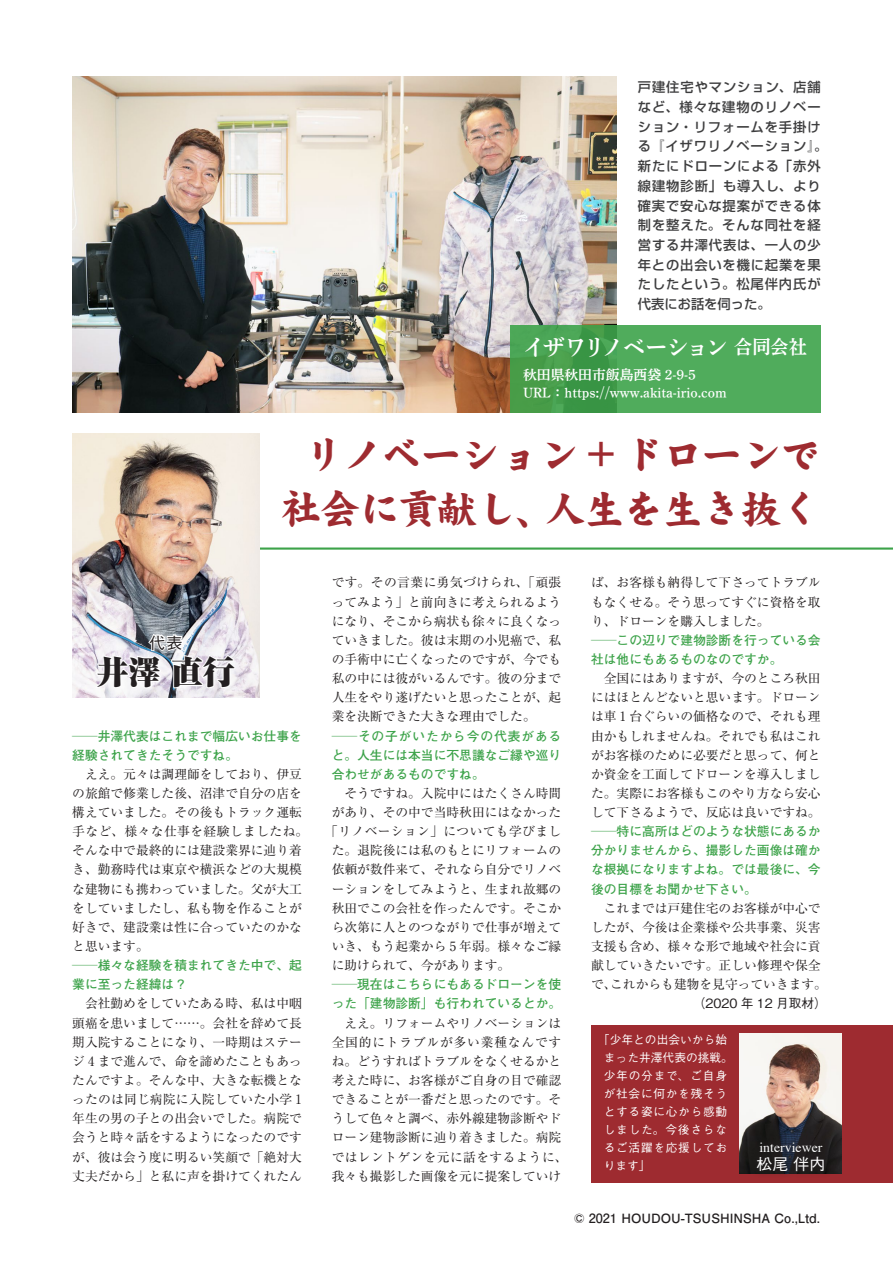
<style>
.page{position:relative;width:893px;height:1263px;background:#fff}
.page>*{position:absolute;margin:0;border:0;box-sizing:border-box;transform-origin:0 0}
.t1{font:40.35px/54.2px "DF Kai Sho UB MP RKSJ H";letter-spacing:-.03em;color:#9e2b30;text-align:center}
.t2{font:900 31.95px "Ryumin Pro";color:#231f20}
.t3{font:23.4px "DNP Shuei Y Min Std B";letter-spacing:-.1em;color:#fff;scale:.95 1}
.t4{font:500 15.9px "Gothic BBB Pro";color:#fff}
.t5{font:500 15.9px "Gothic BBB Pro";color:#231f20}
.t6{font:13.8px/18.1px "DNP Shuei Y Min Std B";color:#fff}
.t7{font:13.8px "Times";color:#fff}
.t8{font:500 13.35px/19.6px "Shin Go Pro";letter-spacing:.07em;color:#3e3e3f}
.t9{font:12.75px/19.2px "Ryumin Pro";color:#231f20;text-align:justify}
.t10{font:700 12.75px/19.2px "Futo Go B101 Pro";color:#3da34a;scale:2 1}
.t11{font:700 12.75px "Futo Go B101 Pro";color:#231f20}
.t12{font:12.75px "Ryumin Pro";letter-spacing:.03em;color:#231f20}
.t13{font:500 12.75px "Gothic BBB Pro";color:#231f20}
.t14{font:500 11.7px/18px "Gothic BBB Pro";letter-spacing:.06em;color:#fff}
.s1{font-size:19.2px}
.s2{font-size:36.15px}
</style>
<div class="page">
<div style="left:591px;top:1025px;width:302px;height:157px;background:#9e2b30"></div>
<hr style="left:191px;top:547px;width:702px;height:3px;background:#3da34a">
<img style="left:72px;top:434px;width:187px;height:263px">
<div style="left:94px;top:632px;width:148px;height:63px;background:#fff;opacity:.6"></div>
<svg style="left:94px;top:632px;width:142px;height:66px"></svg>
<img style="left:740px;top:1033px;width:102px;height:141px">
<img style="left:72px;top:77px;width:545px;height:335px">
<div style="left:749px;top:1134px;width:83px;height:45px;background:#231f20;opacity:.75"></div>
<svg style="left:510px;top:325px;width:311px;height:87px;background:#4ba656"></svg>
<p class="t8" style="left:638px;top:76px;width:191px">戸建住宅やマンション、店舗など、様々な建物のリノベーション・リフォームを手掛ける『イザワリノベーション』。新たにドローンによる「赤外線建物診断」も導入し、より確実で安心な提案ができる体制を整えた。そんな同社を経営する井澤代表は、一人の少年との出会いを機に起業を果たしたという。松尾伴内氏が代表にお話を伺った。</p>
<h3 class="t3" style="left:523px;top:331px;width:300px">イザワリノベーション <span class="s1">合同会社</span></h3>
<p class="t6" style="left:523px;top:365px;width:205px">秋田県秋田市飯島西袋 2-9-5<br>URL：https://www.akita-irio.com</p>
<h1 class="t1" style="left:281px;top:427px;width:541px">リノベーション <span class="s2">+</span> ドローンで社会に貢献し、人生を生き抜く</h1>
<p class="t5" style="left:149px;top:630px;width:35px">代表</p>
<h2 class="t2" style="left:97px;top:647px;width:140px">井澤 直行</h2>
<p class="t10" style="left:72px;top:724px;width:116px">─井澤代表はこれまで幅広いお仕事を経験されてきたそうですね。</p>
<p class="t9" style="left:72px;top:763px;width:237px;text-align:left">　ええ。元々は調理師をしており、伊豆の旅館で修業した後、沼津で自分の店を構えていました。その後もトラック運転手など、様々な仕事を経験しましたね。そんな中で最終的には建設業界に辿り着き、勤務時代は東京や横浜などの大規模な建物にも携わっていました。父が大工をしていましたし、私も物を作ることが好きで、建設業は性に合っていたのかなと思います。</p>
<p class="t10" style="left:72px;top:954px;width:116px">─様々な経験を積まれてきた中で、起業に至った経緯は？</p>
<p class="t9" style="left:72px;top:993px;width:231px">　会社勤めをしていたある時、私は中咽頭癌を患いまして……。会社を辞めて長期入院することになり、一時期はステージ 4 まで進んで、命を諦めたこともあったんですよ。そんな中、大きな転機となったのは同じ病院に入院していた小学 1年生の男の子との出会いでした。病院で会うと時々話をするようになったのですが、彼は会う度に明るい笑顔で「絶対大丈夫だから」と私に声を掛けてくれたん</p>
<p class="t9" style="left:332px;top:572px;width:231px">です。その言葉に勇気づけられ、「頑張ってみよう」と前向きに考えられるようになり、そこから病状も徐々に良くなっていきました。彼は末期の小児癌で、私の手術中に亡くなったのですが、今でも私の中には彼がいるんです。彼の分まで人生をやり遂げたいと思ったことが、起業を決断できた大きな理由でした。</p>
<p class="t10" style="left:332px;top:724px;width:116px;text-align:justify">─その子がいたから今の代表があると。人生には本当に不思議なご縁や巡り合わせがあるものですね。</p>
<p class="t9" style="left:332px;top:783px;width:231px">　そうですね。入院中にはたくさん時間</p>
<p class="t9" style="left:332px;top:802px;width:231px">があり、その中で当時秋田にはなかった</p>
<p class="t12" style="left:325px;top:821px;width:237px">「リノベーション」についても学びまし</p>
<p class="t9" style="left:332px;top:840px;width:231px">た。退院後には私のもとにリフォームの</p>
<p class="t9" style="left:332px;top:859px;width:231px">依頼が数件来て、それなら自分でリノベ</p>
<p class="t9" style="left:332px;top:878px;width:231px">ーションをしてみようと、生まれ故郷の</p>
<p class="t9" style="left:332px;top:897px;width:231px">秋田でこの会社を作ったんです。そこか</p>
<p class="t9" style="left:332px;top:917px;width:231px">ら次第に人とのつながりで仕事が増えて</p>
<p class="t9" style="left:332px;top:936px;width:231px">いき、もう起業から 5 年弱。様々なご縁</p>
<p class="t9" style="left:332px;top:955px;width:180px">に助けられて、今があります。</p>
<p class="t10" style="left:332px;top:973px;width:116px">─現在はこちらにもあるドローンを使った「建物診断」も行われているとか。</p>
<p class="t9" style="left:332px;top:1012px;width:237px;text-align:left">　ええ。リフォームやリノベーションは全国的にトラブルが多い業種なんですね。どうすればトラブルをなくせるかと考えた時に、お客様がご自身の目で確認できることが一番だと思ったのです。そうして色々と調べ、赤外線建物診断やドローン建物診断に辿り着きました。病院ではレントゲンを元に話をするように、我々も撮影した画像を元に提案していけ</p>
<p class="t9" style="left:591px;top:572px;width:231px">ば、お客様も納得して下さってトラブルもなくせる。そう思ってすぐに資格を取り、ドローンを購入しました。</p>
<p class="t10" style="left:591px;top:629px;width:116px">─この辺りで建物診断を行っている会社は他にもあるものなのですか。</p>
<p class="t9" style="left:591px;top:668px;width:231px">　全国にはありますが、今のところ秋田にはほとんどないと思います。ドローンは車 1 台ぐらいの価格なので、それも理由かもしれませんね。それでも私はこれがお客様のために必要だと思って、何とか資金を工面してドローンを導入しました。実際にお客様もこのやり方なら安心して下さるようで、反応は良いですね。</p>
<p class="t10" style="left:591px;top:820px;width:116px;text-align:justify">─特に高所はどのような状態にあるか分かりませんから、撮影した画像は確かな根拠になりますよね。では最後に、今後の目標をお聞かせ下さい。</p>
<p class="t9" style="left:591px;top:897px;width:237px;text-align:left">　これまでは戸建住宅のお客様が中心でしたが、今後は企業様や公共事業、災害支援も含め、様々な形で地域や社会に貢献していきたいです。正しい修理や保全で、これからも建物を見守っていきます。</p>
<p class="t13" style="left:693px;top:993px;width:136px">（2020 年 12 月取材）</p>
<p class="t14" style="left:604px;top:1029px;width:131px;text-indent:-6px">「少年との出会いから始まった井澤代表の挑戦。少年の分まで、ご自身が社会に何かを残そうとする姿に心から感動しました。今後さらなるご活躍を応援しております」</p>
<p class="t7" style="left:759px;top:1134px;width:64px">interviewer</p>
<p class="t4" style="left:756px;top:1151px;width:71px">松尾 伴内</p>
<p class="t11" style="left:574px;top:1208px;width:247px">© 2021 HOUDOU-TSUSHINSHA Co.,Ltd.</p>
</div>
